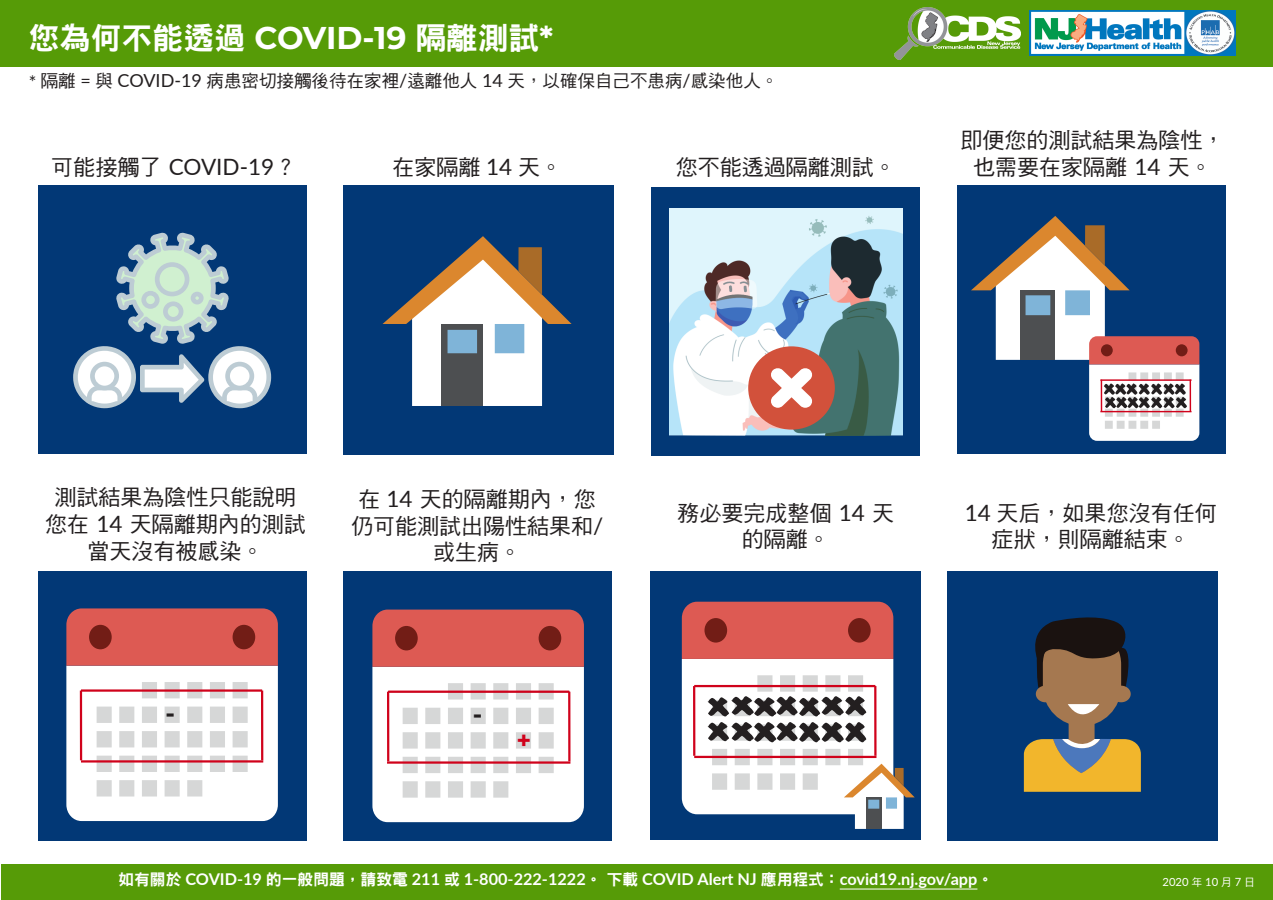
<style>
.page{position:relative;width:1273px;height:900px;background:#fff}
.page>*{position:absolute;margin:0;border:0;box-sizing:border-box;transform-origin:0 0}
.t1{font:31px "DF Hei Std W9";color:#fff}
.t2{font:700 24.75px "Montserrat";color:#231f20}
.t3{font:700 24.75px "Montserrat";color:#d0021b}
.t4{font:22.5px "Lato";color:#231f20}
.t5{font:22px/26.7px "DF Hei Std W5";color:#231f20;text-align:center}
.t6{font:18px "Lato";color:#231f20}
.t7{font:17.5px "DF Hei Std W5";color:#231f20}
.t8{font:700 16.25px "Lato";color:#fff}
.t9{font:11.25px "Lato";color:#fff}
.s1{font-family:"Montserrat";font-weight:700;font-size:31.5px}
.s2{font-family:"Lato";font-size:18px}
.s3{font-family:"DF Hei Std W5";font-size:22px}
.s4{font-family:"Lato";font-size:22.5px}
.s5{font-family:"DF Hei Std W9";font-weight:400;font-size:15.75px}
.s6{font-family:"DF Hei Std W5";font-size:10.75px}
</style>
<div class="page">
<div style="left:38px;top:185px;width:269px;height:269px;background:#023876"></div>
<div style="left:343px;top:185px;width:270px;height:270px;background:#023876"></div>
<div style="left:651px;top:187px;width:269px;height:268px;background:#023876"></div>
<svg style="left:382px;top:236px;width:189px;height:170px"></svg>
<div style="left:343px;top:571px;width:269px;height:270px;background:#023876"></div>
<div style="left:957px;top:185px;width:268px;height:269px;background:#023876"></div>
<div style="left:947px;top:571px;width:269px;height:270px;background:#023876"></div>
<svg style="left:73px;top:232px;width:198px;height:176px"></svg>
<svg style="left:1023px;top:617px;width:117px;height:174px"></svg>
<svg style="left:971px;top:216px;width:228px;height:225px"></svg>
<img style="left:669px;top:208px;width:233px;height:227px">
<div style="left:748px;top:346px;width:86px;height:83px;background:#d2513b;border-radius:50%"></div>
<svg style="left:771px;top:368px;width:41px;height:40px"></svg>
<div style="left:1px;top:864px;width:1271px;height:36px;background:#569b07"></div>
<div style="left:0;top:0;width:1272px;height:66px;background:#569b07"></div>
<img style="left:1029px;top:10px;width:205px;height:45px">
<img style="left:894px;top:8px;width:126px;height:52px">
<div style="left:650px;top:571px;width:270px;height:269px;background:#023876"></div>
<svg style="left:372px;top:609px;width:212px;height:213px;background:#e9c6c5"></svg>
<hr style="left:388px;top:690px;width:181px;height:2px;background:#d0021b">
<hr style="left:387px;top:761px;width:183px;height:2px;background:#d0021b">
<hr style="left:387px;top:691px;width:2px;height:70px;background:#d0021b">
<hr style="left:568px;top:691px;width:2px;height:70px;background:#d0021b">
<svg style="left:681px;top:601px;width:233px;height:228px;background:#bea3aa"></svg>
<hr style="left:1100px;top:411px;width:91px;height:1px;background:#d0021b">
<hr style="left:1100px;top:379px;width:91px;height:2px;background:#d0021b">
<hr style="left:1100px;top:380px;width:1px;height:31px;background:#d0021b">
<hr style="left:1189px;top:380px;width:1px;height:31px;background:#d0021b">
<div style="left:38px;top:571px;width:269px;height:270px;background:#023876"></div>
<svg style="left:66px;top:608px;width:212px;height:213px;background:#e9c6c5"></svg>
<hr style="left:81px;top:689px;width:181px;height:2px;background:#d0021b">
<hr style="left:81px;top:760px;width:182px;height:2px;background:#d0021b">
<hr style="left:80px;top:690px;width:2px;height:70px;background:#d0021b">
<hr style="left:261px;top:690px;width:2px;height:70px;background:#d0021b">
<hr style="left:839px;top:888px;width:138px;height:1px;background:#fff">
<p class="t1" style="left:28px;top:21px;width:526px">您為何不能透過 <span class="s1">COVID-19</span> 隔離測試<span class="s1">*</span></p>
<p class="t7" style="left:41px;top:71px;width:739px">隔離 <span class="s2">=</span> 與 <span class="s2">COVID-19</span> 病患密切接觸後待在家裡<span class="s2">/</span>遠離他人 <span class="s2">14</span> 天，以確保自己不患病<span class="s2">/</span>感染他人。</p>
<p class="t6" style="left:29px;top:69px;width:9px">*</p>
<p class="t4" style="left:51px;top:150px;width:246px"><span class="s3">可能接觸了</span> COVID-19<span class="s3">?</span></p>
<p class="t5" style="left:392px;top:153px;width:171px">在家隔離 <span class="s4">14</span> 天。</p>
<p class="t5" style="left:675px;top:153px;width:221px">您不能透過隔離測試。</p>
<p class="t5" style="left:960px;top:126px;width:265px;line-height:27px">即便您的測試結果為陰性，也需要在家隔離 <span class="s4">14</span> 天。</p>
<p class="t5" style="left:45px;top:483px;width:262px">測試結果為陰性只能說明您在 <span class="s4">14</span> 天隔離期內的測試當天沒有被感染。</p>
<p class="t5" style="left:351px;top:485px;width:254px">在 <span class="s4">14</span> 天的隔離期內，您仍可能測試出陽性結果和<span class="s4">/</span>或生病。</p>
<p class="t2" style="left:165px;top:695px;width:11px">-</p>
<p class="t2" style="left:473px;top:696px;width:11px">-</p>
<p class="t3" style="left:516px;top:722px;width:16px">+</p>
<p class="t5" style="left:677px;top:499px;width:218px;line-height:26.4px">務必要完成整個 <span class="s4">14</span> 天的隔離。</p>
<p class="t5" style="left:964px;top:499px;width:253px;line-height:26.4px"><span class="s4">14</span> 天后，如果您沒有任何症狀，則隔離結束。</p>
<p class="t8" style="left:118px;top:867px;width:876px"><span class="s5">如有關於</span> COVID-19 <span class="s5">的一般問題，請致電</span> 211 <span class="s5">或</span> 1-800-222-1222<span class="s5">。下載</span> COVID Alert NJ <span class="s5">應用程式：</span>covid19.nj.gov/app<span class="s5">。</span></p>
<p class="t9" style="left:1162px;top:873px;width:94px">2020 <span class="s6">年</span> 10 <span class="s6">月 日</span>7</p>
</div>
